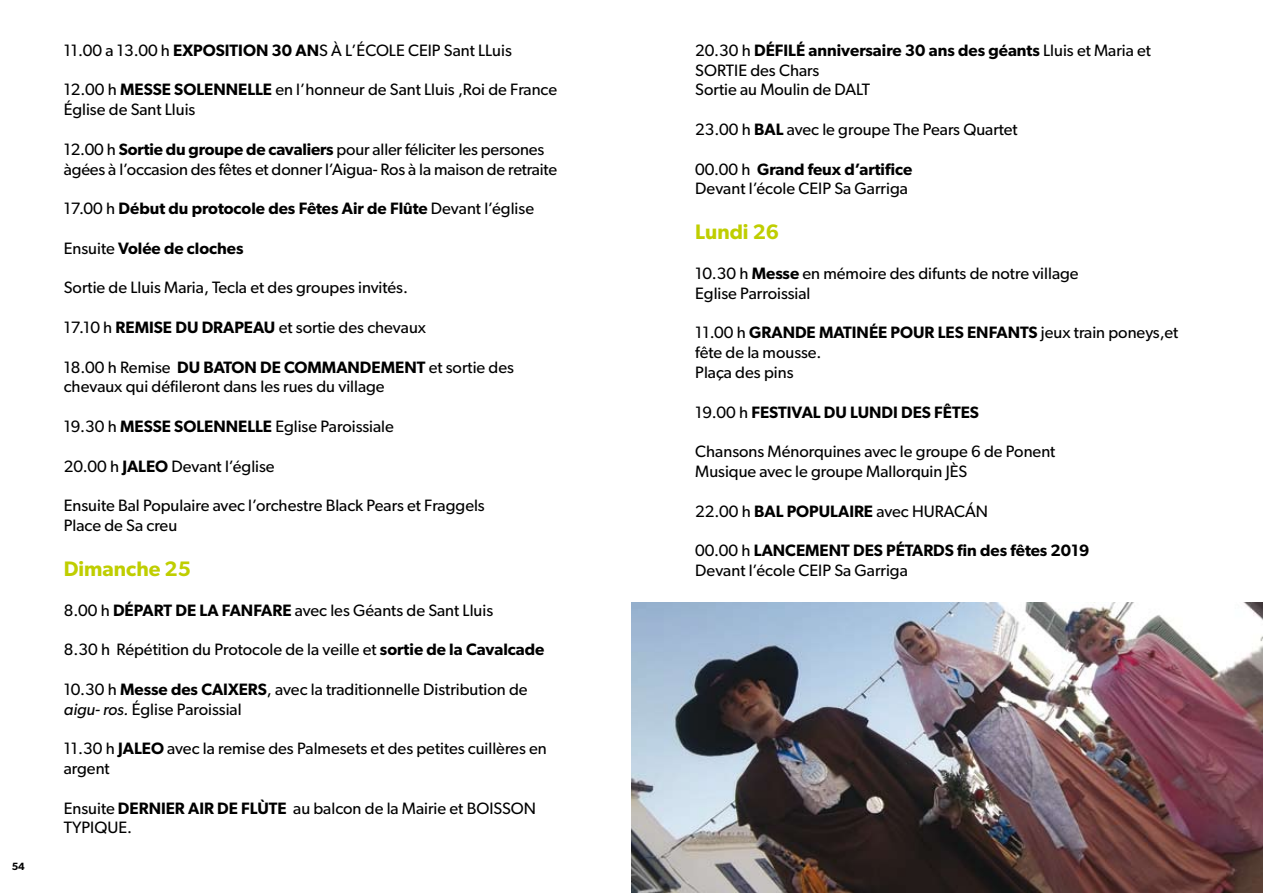
<style>
.page{position:relative;width:1263px;height:893px;background:#fff}
.page>*{position:absolute;margin:0;border:0;box-sizing:border-box;transform-origin:0 0}
.t1{font:600 21px "Gibson";color:#bfce00}
.t2{font:16.5px/19.8px "Gibson";color:#000}
.t3{font:600 16.5px/19.8px "Gibson";color:#000}
.t4{font:600 10.5px "Gibson";color:#000}
.s1{font-weight:600}
.s2{font-weight:400}
.s3{font-style:italic}
</style>
<div class="page">
<img style="left:631px;top:602px;width:632px;height:291px">
<p class="t4" style="left:12px;top:860px;width:15px">54</p>
<p class="t2" style="left:64px;top:40px;width:450px">11.00 a 13.00 h <span class="s1">EXPOSITION 30 AN</span>S À L’ÉCOLE CEIP Sant LLuis</p>
<p class="t2" style="left:64px;top:79px;width:495px">12.00 h <span class="s1">MESSE SOLENNELLE</span> en l’honneur de Sant Lluis ,Roi de France<br>Église de Sant Lluis</p>
<p class="t2" style="left:64px;top:139px;width:495px">12.00 h <span class="s1">Sortie du groupe de cavaliers</span> pour aller féliciter les persones àgées à l’occasion des fêtes et donner l’Aigua- Ros à la maison de retraite</p>
<p class="t3" style="left:64px;top:198px;width:472px"><span class="s2">17.00 h</span> Début du protocole des Fêtes Air de Flûte <span class="s2">Devant l’église</span></p>
<p class="t3" style="left:64px;top:238px;width:181px"><span class="s2">Ensuite</span> Volée de cloches</p>
<p class="t2" style="left:64px;top:277px;width:346px">Sortie de Lluis Maria, Tecla et des groupes invités.</p>
<p class="t2" style="left:64px;top:317px;width:364px">17.10 h <span class="s1">REMISE DU DRAPEAU</span> et sortie des chevaux</p>
<p class="t2" style="left:64px;top:357px;width:452px">18.00 h Remise <span class="s1">DU BATON DE COMMANDEMENT</span> et sortie des chevaux qui défileront dans les rues du village</p>
<p class="t2" style="left:64px;top:416px;width:331px">19.30 h <span class="s1">MESSE SOLENNELLE</span> Eglise Paroissiale</p>
<p class="t2" style="left:64px;top:456px;width:212px">20.00 h <span class="s1">JALEO</span> Devant l’église</p>
<p class="t2" style="left:64px;top:495px;width:422px">Ensuite Bal Populaire avec l’orchestre Black Pears et Fraggels<br>Place de Sa creu</p>
<p class="t1" style="left:64px;top:556px;width:129px">Dimanche 25</p>
<p class="t2" style="left:64px;top:600px;width:431px">8.00 h <span class="s1">DÉPART DE LA FANFARE</span> avec les Géants de Sant Lluis</p>
<p class="t2" style="left:64px;top:639px;width:482px">8.30 h Répétition du Protocole de la veille et <span class="s1">sortie de la Cavalcade</span></p>
<p class="t2" style="left:64px;top:679px;width:465px">10.30 h <span class="s1">Messe des CAIXERS</span>, avec la traditionnelle Distribution de <span class="s3">aigu- ros.</span> Église Paroissial</p>
<p class="t2" style="left:64px;top:738px;width:484px">11.30 h <span class="s1">JALEO</span> avec la remise des Palmesets et des petites cuillères en argent</p>
<p class="t2" style="left:64px;top:798px;width:474px">Ensuite <span class="s1">DERNIER AIR DE FLÙTE</span> au balcon de la Mairie et BOISSON<br>TYPIQUE.</p>
<p class="t2" style="left:695px;top:40px;width:457px">20.30 h <span class="s1">DÉFILÉ anniversaire 30 ans des géants</span> Lluis et Maria et<br>SORTIE des Chars<br>Sortie au Moulin de DALT</p>
<p class="t2" style="left:695px;top:119px;width:324px">23.00 h <span class="s1">BAL</span> avec le groupe The Pears Quartet</p>
<p class="t2" style="left:695px;top:159px;width:218px">00.00 h <span class="s1">Grand feux d’artifice<br></span>Devant l’école CEIP Sa Garriga</p>
<p class="t1" style="left:695px;top:220px;width:85px">Lundi 26</p>
<p class="t2" style="left:695px;top:263px;width:385px">10.30 h <span class="s1">Messe</span> en mémoire des difunts de notre village<br>Eglise Parroissial</p>
<p class="t2" style="left:695px;top:322px;width:484px">11.00 h <span class="s1">GRANDE MATINÉE POUR LES ENFANTS</span> jeux train poneys,et fête de la mousse.<br>Plaça des pins</p>
<p class="t3" style="left:695px;top:402px;width:285px"><span class="s2">19.00 h</span> FESTIVAL DU LUNDI DES FÊTES</p>
<p class="t2" style="left:695px;top:441px;width:362px">Chansons Ménorquines avec le groupe 6 de Ponent<br>Musique avec le groupe Mallorquin JÈS</p>
<p class="t2" style="left:695px;top:501px;width:294px">22.00 h <span class="s1">BAL POPULAIRE</span> avec HURACÁN</p>
<p class="t3" style="left:695px;top:540px;width:396px"><span class="s2">00.00 h</span> LANCEMENT DES PÉTARDS fin des fêtes 2019<br><span class="s2">Devant l’école CEIP Sa Garriga</span></p>
</div>
